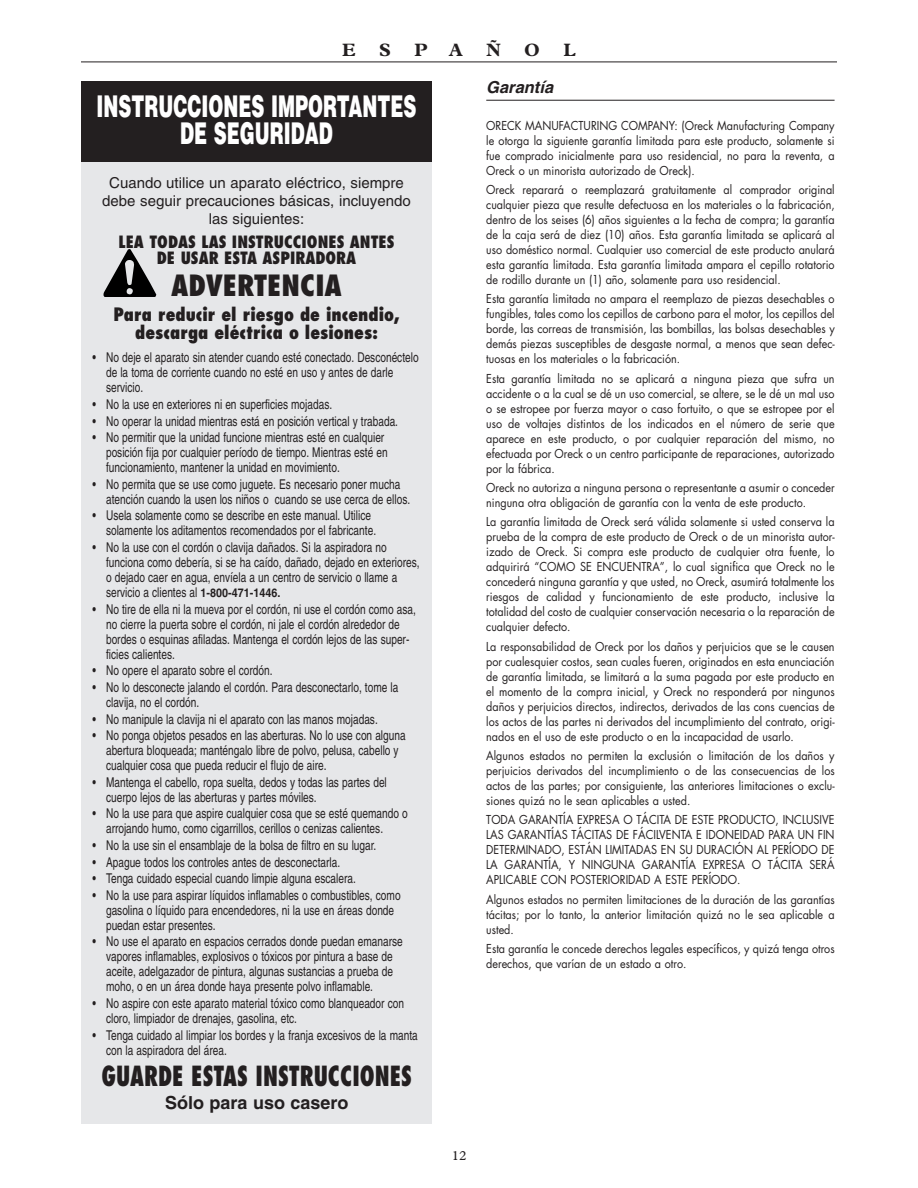
<style>
.page{position:relative;width:918px;height:1188px;background:#fff}
.page>*{position:absolute;margin:0;border:0;box-sizing:border-box;transform-origin:0 0}
.t1{font:900 30px/27px "Helvetica";color:#fff;text-align:center;scale:.6 1}
.t2{font:800 condensed 28.5px "Futura";color:#231f20}
.t3{font:800 condensed 27px "Futura";color:#231f20;scale:.85 1}
.t4{font:800 condensed 18px/18px "Futura";color:#231f20;text-align:center}
.t5{font:700 18px "Helvetica";color:#231f20}
.t6{font:700 18px "Plantin";color:#231f20}
.t7{font:800 condensed 16.5px/16.5px "Futura";color:#231f20;text-align:center}
.t8{font:italic 700 16.5px "Helvetica";color:#231f20}
.t9{font:15px/18px "Helvetica";color:#231f20;text-align:center}
.t10{font:13.5px/15px "Helvetica";color:#231f20;scale:.75 1}
.t11{font:13.5px "Plantin";color:#231f20}
.t12{font:12px/15px "Futura";color:#231f20;text-align:justify;scale:.9 1}
.s1{font-weight:700;font-size:12px}
</style>
<div class="page">
<hr style="left:81px;top:62px;width:756px;height:1px;background:#231f20">
<div style="left:81px;top:88px;width:351px;height:1036px;background:#e6e7e9"></div>
<div style="left:81px;top:81px;width:351px;height:81px;background:#231f20"></div>
<svg style="left:103px;top:249px;width:53px;height:48px"></svg>
<hr style="left:486px;top:100px;width:349px;height:1px;background:#231f20">
<h3 class="t6" style="left:342px;top:44px;width:15px">E</h3>
<h3 class="t6" style="left:379px;top:44px;width:13px">S</h3>
<h3 class="t6" style="left:414px;top:44px;width:50px">P A</h3>
<h3 class="t6" style="left:486px;top:44px;width:16px">Ñ</h3>
<h3 class="t6" style="left:524px;top:44px;width:17px">O</h3>
<h3 class="t6" style="left:563px;top:44px;width:14px">L</h3>
<h1 class="t1" style="left:97px;top:93px;width:535px">INSTRUCCIONES IMPORTANTES<br>DE SEGURIDAD</h1>
<p class="t9" style="left:102px;top:175px;width:310px">Cuando utilice un aparato eléctrico, siempre debe seguir precauciones básicas, incluyendo las siguientes:</p>
<h3 class="t7" style="left:118px;top:235px;width:278px">LEA TODAS LAS INSTRUCCIONES ANTES<br>DE USAR ESTA ASPIRADORA</h3>
<h2 class="t2" style="left:171px;top:273px;width:172px">ADVERTENCIA</h2>
<h3 class="t4" style="left:113px;top:307px;width:288px">Para reducir el riesgo de incendio, descarga eléctrica o lesiones:</h3>
<p class="t10" style="left:106px;top:351px;width:418px;text-indent:-13px">• No deje el aparato sin atender cuando esté conectado. Desconéctelo de la toma de corriente cuando no esté en uso y antes de darle servicio.</p>
<p class="t10" style="left:93px;top:398px;width:321px">• No la use en exteriores ni en superficies mojadas.</p>
<p class="t10" style="left:93px;top:415px;width:409px">• No operar la unidad mientras está en posición vertical y trabada.</p>
<p class="t10" style="left:106px;top:431px;width:377px;text-indent:-13px">• No permitir que la unidad funcione mientras esté en cualquier posición fija por cualquier período de tiempo. Mientras esté en funcionamiento, mantener la unidad en movimiento.</p>
<p class="t10" style="left:106px;top:478px;width:407px;text-indent:-13px">• No permita que se use como juguete. Es necesario poner mucha atención cuando la usen los niños o cuando se use cerca de ellos.</p>
<p class="t10" style="left:106px;top:509px;width:362px;text-indent:-13px">• Usela solamente como se describe en este manual. Utilice solamente los aditamentos recomendados por el fabricante.</p>
<p class="t10" style="left:106px;top:541px;width:420px;text-indent:-13px">• No la use con el cordón o clavija dañados. Si la aspiradora no funciona como debería, si se ha caído, dañado, dejado en exteriores, o dejado caer en agua, envíela a un centro de servicio o llame a servicio a clientes al <span class="s1">1-800-471-1446.</span></p>
<p class="t10" style="left:106px;top:603px;width:415px;text-indent:-13px">• No tire de ella ni la mueva por el cordón, ni use el cordón como asa, no cierre la puerta sobre el cordón, ni jale el cordón alrededor de bordes o esquinas afiladas. Mantenga el cordón lejos de las super&shy;ficies calientes.</p>
<p class="t10" style="left:93px;top:664px;width:242px">• No opere el aparato sobre el cordón.</p>
<p class="t10" style="left:106px;top:681px;width:391px;text-indent:-13px">• No lo desconecte jalando el cordón. Para desconectarlo, tome la clavija, no el cordón.</p>
<p class="t10" style="left:93px;top:713px;width:382px">• No manipule la clavija ni el aparato con las manos mojadas.</p>
<p class="t10" style="left:106px;top:729px;width:401px;text-indent:-13px">• No ponga objetos pesados en las aberturas. No lo use con alguna abertura bloqueada; manténgalo libre de polvo, pelusa, cabello y cualquier cosa que pueda reducir el flujo de aire.</p>
<p class="t10" style="left:106px;top:776px;width:376px;text-indent:-13px">• Mantenga el cabello, ropa suelta, dedos y todas las partes del cuerpo lejos de las aberturas y partes móviles.</p>
<p class="t10" style="left:106px;top:807px;width:404px;text-indent:-13px">• No la use para que aspire cualquier cosa que se esté quemando o arrojando humo, como cigarrillos, cerillos o cenizas calientes.</p>
<p class="t10" style="left:93px;top:839px;width:380px">• No la use sin el ensamblaje de la bolsa de filtro en su lugar.</p>
<p class="t10" style="left:93px;top:856px;width:332px">• Apague todos los controles antes de desconectarla.</p>
<p class="t10" style="left:93px;top:872px;width:353px">• Tenga cuidado especial cuando limpie alguna escalera.</p>
<p class="t10" style="left:106px;top:889px;width:394px;text-indent:-13px">• No la use para aspirar líquidos inflamables o combustibles, como gasolina o líquido para encendedores, ni la use en áreas donde puedan estar presentes.</p>
<p class="t10" style="left:106px;top:935px;width:397px;text-indent:-13px">• No use el aparato en espacios cerrados donde puedan emanarse vapores inflamables, explosivos o tóxicos por pintura a base de aceite, adelgazador de pintura, algunas sustancias a prueba de moho, o en un área donde haya presente polvo inflamable.</p>
<p class="t10" style="left:106px;top:997px;width:399px;text-indent:-13px">• No aspire con este aparato material tóxico como blanqueador con cloro, limpiador de drenajes, gasolina, etc.</p>
<p class="t10" style="left:106px;top:1029px;width:417px;text-indent:-13px">• Tenga cuidado al limpiar los bordes y la franja excesivos de la manta con la aspiradora del área.</p>
<h3 class="t3" style="left:101px;top:1065px;width:367px">GUARDE ESTAS INSTRUCCIONES</h3>
<h3 class="t5" style="left:165px;top:1095px;width:185px">Sólo para uso casero</h3>
<h3 class="t8" style="left:486px;top:81px;width:68px">Garantía</h3>
<p class="t12" style="left:486px;top:119px;width:389px">ORECK MANUFACTURING COMPANY: (Oreck Manufacturing Company le otorga la siguiente garantía limitada para este producto, solamente si fue comprado inicialmente para uso residencial, no para la reventa, a Oreck o un minorista autorizado de Oreck).</p>
<p class="t12" style="left:486px;top:183px;width:389px">Oreck reparará o reemplazará gratuitamente al comprador original cualquier pieza que resulte defectuosa en los materiales o la fabricación, dentro de los seises (6) años siguientes a la fecha de compra; la garantía de la caja será de diez (10) años. Esta garantía limitada se aplicará al uso doméstico normal. Cualquier uso comercial de este producto anulará esta garantía limitada. Esta garantía limitada ampara el cepillo rotatorio de rodillo durante un (1) año, solamente para uso residencial.</p>
<p class="t12" style="left:486px;top:292px;width:389px">Esta garantía limitada no ampara el reemplazo de piezas desechables o fungibles, tales como los cepillos de carbono para el motor, los cepillos del borde, las correas de transmisión, las bombillas, las bolsas desechables y demás piezas susceptibles de desgaste normal, a menos que sean defec&shy;tuosas en los materiales o la fabricación.</p>
<p class="t12" style="left:486px;top:372px;width:389px">Esta garantía limitada no se aplicará a ninguna pieza que sufra un accidente o a la cual se dé un uso comercial, se altere, se le dé un mal uso o se estropee por fuerza mayor o caso fortuito, o que se estropee por el uso de voltajes distintos de los indicados en el número de serie que aparece en este producto, o por cualquier reparación del mismo, no efectuada por Oreck o un centro participante de reparaciones, autorizado por la fábrica.</p>
<p class="t12" style="left:486px;top:481px;width:389px">Oreck no autoriza a ninguna persona o representante a asumir o conceder ninguna otra obligación de garantía con la venta de este producto.</p>
<p class="t12" style="left:486px;top:515px;width:389px">La garantía limitada de Oreck será válida solamente si usted conserva la prueba de la compra de este producto de Oreck o de un minorista autor&shy;izado de Oreck. Si compra este producto de cualquier otra fuente, lo adquirirá “COMO SE ENCUENTRA”, lo cual significa que Oreck no le concederá ninguna garantía y que usted, no Oreck, asumirá totalmente los riesgos de calidad y funcionamiento de este producto, inclusive la totalidad del costo de cualquier conservación necesaria o la reparación de cualquier defecto.</p>
<p class="t12" style="left:486px;top:640px;width:389px">La responsabilidad de Oreck por los daños y perjuicios que se le causen por cualesquier costos, sean cuales fueren, originados en esta enunciación de garantía limitada, se limitará a la suma pagada por este producto en el momento de la compra inicial, y Oreck no responderá por ningunos daños y perjuicios directos, indirectos, derivados de las cons cuencias de los actos de las partes ni derivados del incumplimiento del contrato, origi&shy;nados en el uso de este producto o en la incapacidad de usarlo.</p>
<p class="t12" style="left:486px;top:749px;width:389px">Algunos estados no permiten la exclusión o limitación de los daños y perjuicios derivados del incumplimiento o de las consecuencias de los actos de las partes; por consiguiente, las anteriores limitaciones o exclu&shy;siones quizá no le sean aplicables a usted.</p>
<p class="t12" style="left:486px;top:813px;width:389px">TODA GARANTÍA EXPRESA O TÁCITA DE ESTE PRODUCTO, INCLUSIVE LAS GARANTÍAS TÁCITAS DE FÁCILVENTA E IDONEIDAD PARA UN FIN DETERMINADO, ESTÁN LIMITADAS EN SU DURACIÓN AL PERÍODO DE LA GARANTÍA, Y NINGUNA GARANTÍA EXPRESA O TÁCITA SERÁ APLICABLE CON POSTERIORIDAD A ESTE PERÍODO.</p>
<p class="t12" style="left:486px;top:893px;width:389px">Algunos estados no permiten limitaciones de la duración de las garantías tácitas; por lo tanto, la anterior limitación quizá no le sea aplicable a usted.</p>
<p class="t12" style="left:486px;top:942px;width:389px">Esta garantía le concede derechos legales específicos, y quizá tenga otros derechos, que varían de un estado a otro.</p>
<p class="t11" style="left:452px;top:1151px;width:16px">12</p>
</div>
